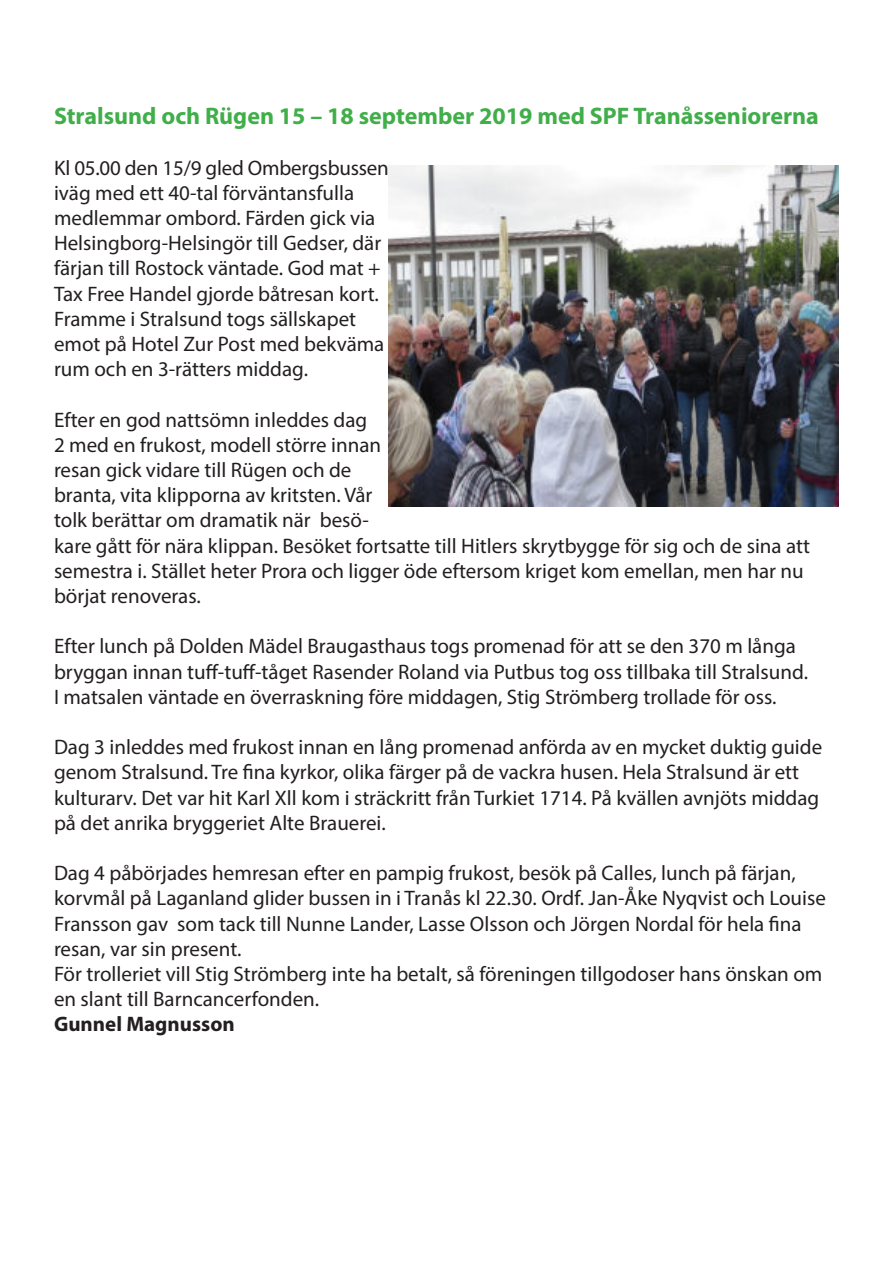
<style>
.page{position:relative;width:893px;height:1263px;background:#fff}
.page>*{position:absolute;margin:0;border:0;box-sizing:border-box;transform-origin:0 0}
.t1{font:700 24px "Myriad Pro";color:#40ae49}
.t2{font:21px/25.2px "Myriad Pro";color:#231f20}
.t3{font:700 21px "Myriad Pro";color:#231f20}
</style>
<div class="page">
<img style="left:389px;top:166px;width:450px;height:340px">
<p class="t1" style="left:54px;top:100px;width:766px">Stralsund och Rügen 15 – 18 september 2019 med SPF Tranåsseniorerna</p>
<p class="t2" style="left:54px;top:155px;width:336px">Kl 05.00 den 15/9 gled Ombergsbussen iväg med ett 40-tal förväntansfulla medlemmar ombord. Färden gick via Helsingborg-Helsingör till Gedser, där färjan till Rostock väntade. God mat + Tax Free Handel gjorde båtresan kort.<br>Framme i Stralsund togs sällskapet emot på Hotel Zur Post med bekväma rum och en 3-rätters middag.</p>
<p class="t2" style="left:54px;top:407px;width:758px">Efter en god nattsömn inleddes dag<br>2 med en frukost, modell större innan<br>resan gick vidare till Rügen och de<br>branta, vita klipporna av kritsten. Vår<br>tolk berättar om dramatik när besö-<br>kare gått för nära klippan. Besöket fortsatte till Hitlers skrytbygge för sig och de sina att semestra i. Stället heter Prora och ligger öde eftersom kriget kom emellan, men har nu börjat renoveras.</p>
<p class="t2" style="left:54px;top:633px;width:756px">Efter lunch på Dolden Mädel Braugasthaus togs promenad för att se den 370 m långa bryggan innan tuff-tuff-tåget Rasender Roland via Putbus tog oss tillbaka till Stralsund.</p>
<p class="t2" style="left:54px;top:684px;width:724px">I matsalen väntade en överraskning före middagen, Stig Strömberg trollade för oss.</p>
<p class="t2" style="left:54px;top:734px;width:770px">Dag 3 inleddes med frukost innan en lång promenad anförda av en mycket duktig guide genom Stralsund. Tre fina kyrkor, olika färger på de vackra husen. Hela Stralsund är ett kulturarv. Det var hit Karl Xll kom i sträckritt från Turkiet 1714. På kvällen avnjöts middag på det anrika bryggeriet Alte Brauerei.</p>
<p class="t2" style="left:54px;top:860px;width:773px">Dag 4 påbörjades hemresan efter en pampig frukost, besök på Calles, lunch på färjan, korvmål på Laganland glider bussen in i Tranås kl 22.30. Ordf. Jan-Åke Nyqvist och Louise Fransson gav som tack till Nunne Lander, Lasse Olsson och Jörgen Nordal för hela fina resan, var sin present.</p>
<p class="t2" style="left:54px;top:961px;width:770px">För trolleriet vill Stig Strömberg inte ha betalt, så föreningen tillgodoser hans önskan om en slant till Barncancerfonden.</p>
<p class="t3" style="left:54px;top:1011px;width:182px">Gunnel Magnusson</p>
</div>
